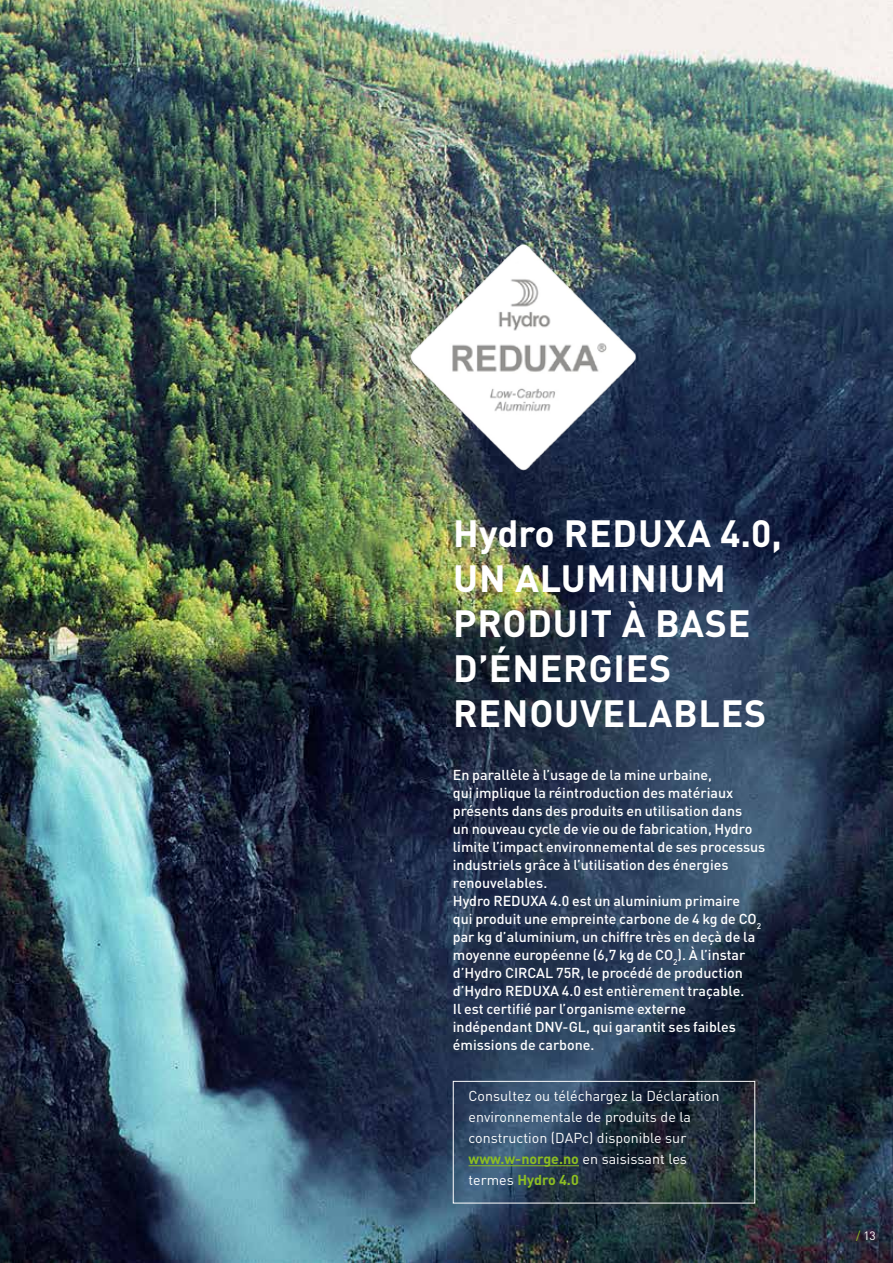
<style>
.page{position:relative;width:893px;height:1263px;background:#fff}
.page>*{position:absolute;margin:0;border:0;box-sizing:border-box;transform-origin:0 0}
.t1{font:700 37.5px/45px "DIN Pro";letter-spacing:.02em;color:#fff}
.t2{font:500 14.25px/18px "DIN Pro";color:#fff}
.t3{font:14.25px/21px "DIN Pro";color:#fff}
.t4{font:12px "DIN Pro";color:#fff}
.s1{font-weight:700;color:#8dbe22}
.s2{color:#8dbe22}
</style>
<div class="page">
<img style="left:0;top:0;width:893px;height:1263px">
<img style="left:399px;top:234px;width:247px;height:247px">
<div style="left:453px;top:1081px;width:302px;height:122px;border:1px solid #fff"></div>
<hr style="left:469px;top:1165px;width:110px;height:1px;background:#8dbe22">
<h1 class="t1" style="left:453px;top:506px;width:330px">Hydro REDUXA 4.0,<br>UN ALUMINIUM<br>PRODUIT À BASE<br>D’ÉNERGIES<br>RENOUVELABLES</h1>
<p class="t2" style="left:453px;top:764px;width:314px">En parallèle à l’usage de la mine urbaine,<br>qui implique la réintroduction des matériaux présents dans des produits en utilisation dans<br>un nouveau cycle de vie ou de fabrication, Hydro limite l’impact environnemental de ses processus industriels grâce à l’utilisation des énergies renouvelables.<br>Hydro REDUXA 4.0 est un aluminium primaire<br>qui produit une empreinte carbone de 4 kg de CO<sub>2 </sub>par kg d’aluminium, un chiffre très en deçà de la moyenne européenne (6,7 kg de CO<sub>2</sub>). À l’instar d’Hydro CIRCAL 75R, le procédé de production d’Hydro REDUXA 4.0 est entièrement traçable.<br>Il est certifié par l’organisme externe indépendant DNV-GL, qui garantit ses faibles émissions de carbone.</p>
<p class="t3" style="left:469px;top:1084px;width:252px">Consultez ou téléchargez la Déclaration environnementale de produits de la construction (DAPc) disponible sur <span class="s1">www.w-norge.no</span> en saisissant les termes <span class="s1">Hydro 4.0</span></p>
<p class="t4" style="left:856px;top:1226px;width:21px"><span class="s2">/</span> 13</p>
</div>
